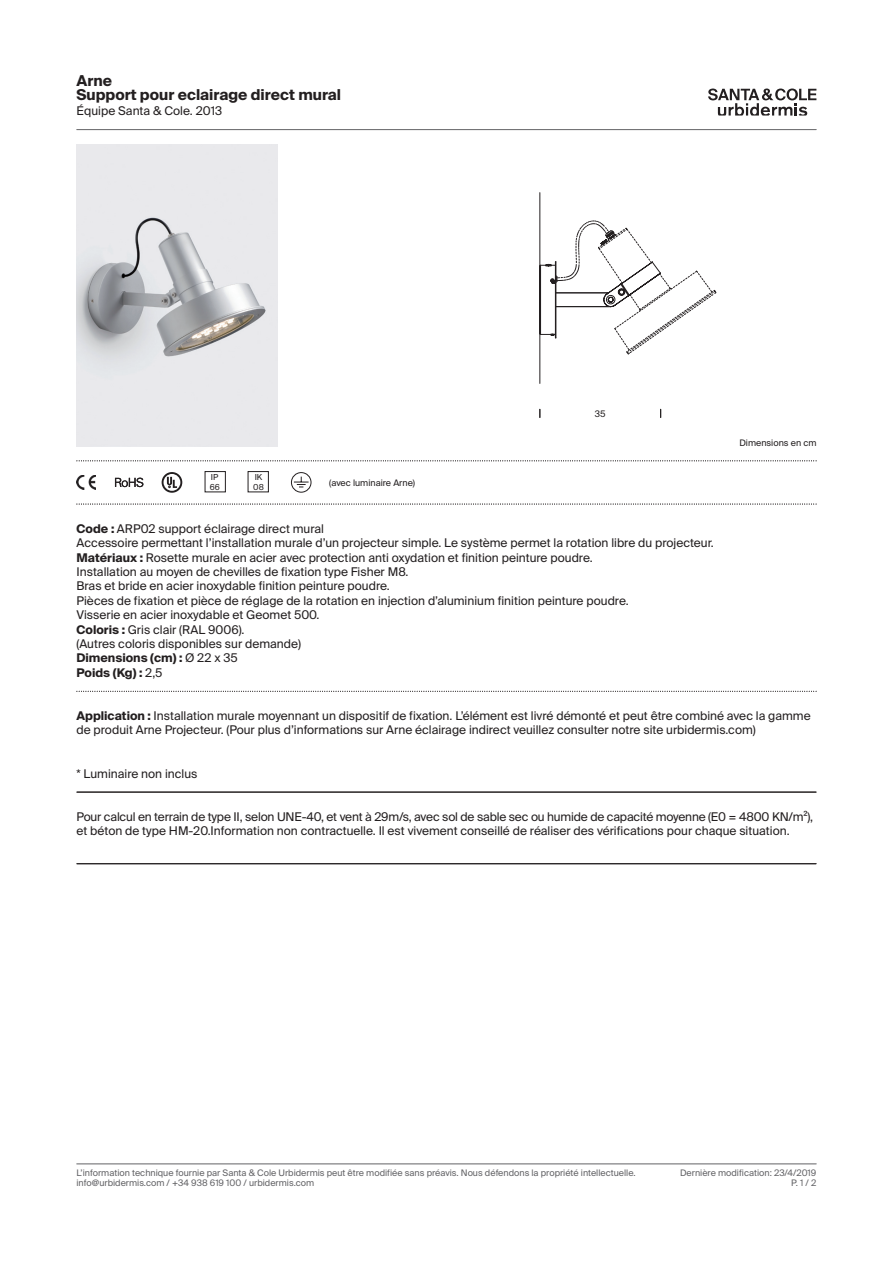
<style>
.page{position:relative;width:893px;height:1263px;background:#fff}
.page>*{position:absolute;margin:0;border:0;box-sizing:border-box;transform-origin:0 0}
.t1{font:700 15px "Suisse Intl";color:#231f20}
.t2{font:12px/14.4px "Suisse Intl";color:#231f20}
.t3{font:700 12px "Suisse Intl";color:#231f20}
.t4{font:9px/10.8px "Suisse Intl";color:#636366}
.t5{font:9px "Suisse Intl";color:#231f20}
.t6{font:8.25px "Suisse Intl";color:#231f20}
.s1{font-weight:700}
.s2{font-weight:400}
</style>
<div class="page">
<hr style="left:77px;top:129px;width:739px;height:1px;background:#636366">
<hr style="left:77px;top:1163px;width:739px;height:1px;background:#636366">
<svg style="left:708px;top:89px;width:108px;height:27px"></svg>
<img style="left:77px;top:475px;width:19px;height:14px">
<svg style="left:162px;top:472px;width:20px;height:21px"></svg>
<div style="left:291px;top:472px;width:20px;height:20px;border:1px solid #231f20;border-radius:50%"></div>
<svg style="left:294px;top:477px;width:15px;height:10px"></svg>
<svg style="left:540px;top:192px;width:176px;height:192px"></svg>
<img style="left:77px;top:144px;width:201px;height:302px">
<svg style="left:77px;top:460px;width:740px;height:1px"></svg>
<svg style="left:77px;top:504px;width:740px;height:1px"></svg>
<svg style="left:77px;top:691px;width:740px;height:1px"></svg>
<hr style="left:77px;top:792px;width:739px;height:1px;background:#231f20">
<svg style="left:115px;top:478px;width:28px;height:9px"></svg>
<hr style="left:77px;top:863px;width:739px;height:1px;background:#231f20">
<p class="t1" style="left:77px;top:72px;width:37px">Arne</p>
<p class="t1" style="left:77px;top:86px;width:266px">Support pour eclairage direct mural</p>
<p class="t2" style="left:77px;top:104px;width:147px">Équipe Santa &amp; Cole. 2013</p>
<p class="t6" style="left:211px;top:472px;width:9px">IP</p>
<p class="t6" style="left:210px;top:482px;width:12px">66</p>
<p class="t6" style="left:255px;top:472px;width:9px">IK</p>
<p class="t6" style="left:253px;top:482px;width:12px">08</p>
<p class="t5" style="left:329px;top:477px;width:87px">(avec luminaire Arne)</p>
<p class="t5" style="left:595px;top:408px;width:12px">35</p>
<p class="t5" style="left:739px;top:438px;width:79px">Dimensions en cm</p>
<p class="t2" style="left:77px;top:521px;width:249px"><span class="s1">Code :</span> ARP02 support éclairage direct mural</p>
<p class="t2" style="left:77px;top:536px;width:639px">Accessoire permettant l’installation murale d’un projecteur simple. Le système permet la rotation libre du projecteur.</p>
<p class="t2" style="left:77px;top:550px;width:518px"><span class="s1">Matériaux :</span> Rosette murale en acier avec protection anti oxydation et finition peinture poudre.</p>
<p class="t2" style="left:77px;top:565px;width:333px">Installation au moyen de chevilles de fixation type Fisher M8.</p>
<p class="t2" style="left:77px;top:579px;width:315px">Bras et bride en acier inoxydable finition peinture poudre.</p>
<p class="t2" style="left:77px;top:593px;width:554px">Pièces de fixation et pièce de réglage de la rotation en injection d’aluminium finition peinture poudre.</p>
<p class="t2" style="left:77px;top:608px;width:245px">Visserie en acier inoxydable et Geomet 500.</p>
<p class="t2" style="left:77px;top:622px;width:170px"><span class="s1">Coloris :</span> Gris clair (RAL 9006).</p>
<p class="t2" style="left:77px;top:637px;width:226px">(Autres coloris disponibles sur demande)</p>
<p class="t3" style="left:77px;top:651px;width:163px">Dimensions (cm) : <span class="s2">Ø 22 x 35</span></p>
<p class="t3" style="left:77px;top:666px;width:87px">Poids (Kg) : <span class="s2">2,5</span></p>
<p class="t2" style="left:77px;top:709px;width:736px"><span class="s1">Application :</span> Installation murale moyennant un dispositif de fixation. L’élément est livré démonté et peut être combiné avec la gamme de produit Arne Projecteur. (Pour plus d’informations sur Arne éclairage indirect veuillez consulter notre site urbidermis.com)</p>
<p class="t2" style="left:77px;top:766px;width:122px">* Luminaire non inclus</p>
<p class="t2" style="left:77px;top:809px;width:738px">Pour calcul en terrain de type II, selon UNE-40, et vent à 29m/s, avec sol de sable sec ou humide de capacité moyenne (E0 = 4800 KN/m²), et béton de type HM-20.Information non contractuelle. Il est vivement conseillé de réaliser des vérifications pour chaque situation.</p>
<p class="t4" style="left:77px;top:1167px;width:561px">L’information technique fournie par Santa &amp; Cole Urbidermis peut être modifiée sans préavis. Nous défendons la propriété intellectuelle. info@urbidermis.com / +34 938 619 100 / urbidermis.com</p>
<p class="t4" style="left:680px;top:1167px;width:138px">Dernière modification: 23/4/2019</p>
<p class="t4" style="left:791px;top:1178px;width:27px">P. 1 / 2</p>
</div>
